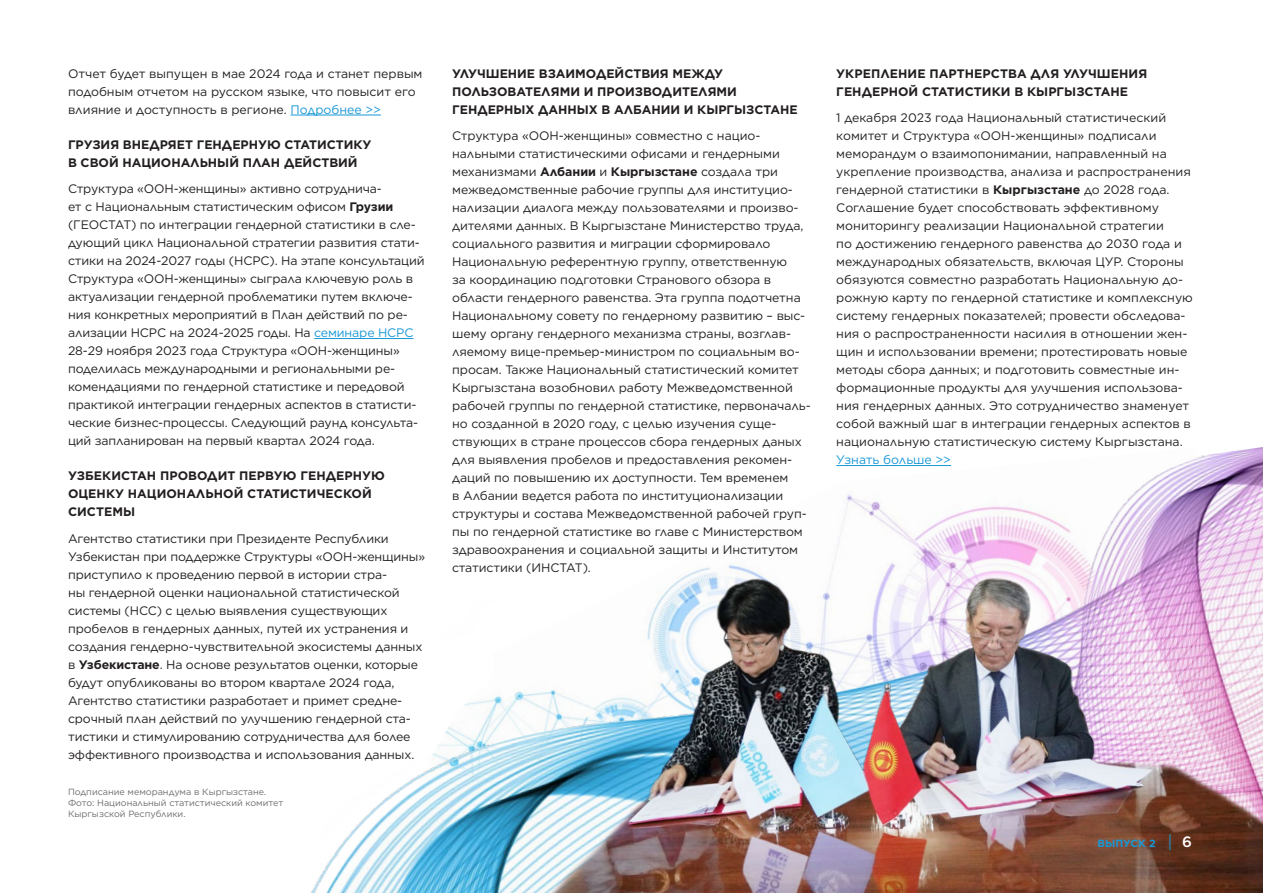
<style>
.page{position:relative;width:1263px;height:893px;background:#fff}
.page>*{position:absolute;margin:0;border:0;box-sizing:border-box;transform-origin:0 0}
.t1{font:500 15px "Gotham";color:#fff}
.t2{font:12.3px/18px "Gotham";letter-spacing:-.01em;color:#231f20}
.t3{font:700 12.3px/18px "Gotham";color:#231f20}
.t4{font:12.3px "Gotham";color:#1898d6}
.t5{font:700 10.5px "Gotham";color:#1898d6}
.t6{font:9px/10.8px "Gotham";color:#6c6d70}
.s1{color:#1898d6}
.s2{font-weight:700}
</style>
<div class="page">
<img style="left:311px;top:447px;width:952px;height:446px">
<hr style="left:290px;top:115px;width:91px;height:1px;background:#1898d6">
<hr style="left:314px;top:338px;width:99px;height:1px;background:#1898d6">
<hr style="left:836px;top:465px;width:115px;height:1px;background:#1898d6">
<img style="left:518px;top:520px;width:745px;height:373px">
<svg style="left:1169px;top:834px;width:1px;height:16px"></svg>
<p class="t2" style="left:68px;top:64px;width:356px">Отчет будет выпущен в мае 2024 года и станет первым подобным отчетом на русском языке, что повысит его влияние и доступность в регионе. <span class="s1">Подробнее &gt;&gt;</span></p>
<p class="t3" style="left:68px;top:135px;width:305px">ГРУЗИЯ ВНЕДРЯЕТ ГЕНДЕРНУЮ СТАТИСТИКУ<br>В СВОЙ НАЦИОНАЛЬНЫЙ ПЛАН ДЕЙСТВИЙ</p>
<p class="t2" style="left:68px;top:180px;width:358px">Структура «ООН-женщины» активно сотруднича-<br>ет с Национальным статистическим офисом <span class="s2">Грузии </span>(ГЕОСТАТ) по интеграции гендерной статистики в сле&shy;дующий цикл Национальной стратегии развития стати&shy;стики на 2024-2027 годы (НСРС). На этапе консультаций Структура «ООН-женщины» сыграла ключевую роль в актуализации гендерной проблематики путем включе&shy;ния конкретных мероприятий в План действий по ре&shy;ализации НСРС на 2024-2025 годы. На <span class="s1">семинаре НСРС </span>28-29 ноября 2023 года Структура «ООН-женщины» поделилась международными и региональными ре&shy;комендациями по гендерной статистике и передовой практикой интеграции гендерных аспектов в статисти&shy;ческие бизнес-процессы. Следующий раунд консульта&shy;ций запланирован на первый квартал 2024 года.</p>
<p class="t3" style="left:68px;top:467px;width:318px">УЗБЕКИСТАН ПРОВОДИТ ПЕРВУЮ ГЕНДЕРНУЮ<br>ОЦЕНКУ НАЦИОНАЛЬНОЙ СТАТИСТИЧЕСКОЙ<br>СИСТЕМЫ</p>
<p class="t2" style="left:68px;top:529px;width:359px">Агентство статистики при Президенте Республики Узбекистан при поддержке Структуры «ООН-женщины» приступило к проведению первой в истории стра-<br>ны гендерной оценки национальной статистической системы (НСС) с целью выявления существующих пробелов в гендерных данных, путей их устранения и создания гендерно-чувствительной экосистемы данных в <span class="s2">Узбекистане</span>. На основе результатов оценки, которые будут опубликованы во втором квартале 2024 года, Агентство статистики разработает и примет средне&shy;срочный план действий по улучшению гендерной ста&shy;тистики и стимулированию сотрудничества для более эффективного производства и использования данных.</p>
<p class="t6" style="left:68px;top:786px;width:217px">Подписание меморандума в Кыргызстане.<br>Фото: Национальный статистический комитет<br>Кыргызской Республики.</p>
<p class="t3" style="left:452px;top:64px;width:347px">УЛУЧШЕНИЕ ВЗАИМОДЕЙСТВИЯ МЕЖДУ<br>ПОЛЬЗОВАТЕЛЯМИ И ПРОИЗВОДИТЕЛЯМИ<br>ГЕНДЕРНЫХ ДАННЫХ В АЛБАНИИ И КЫРГЫЗСТАНЕ</p>
<p class="t2" style="left:452px;top:127px;width:360px">Структура «ООН-женщины» совместно с нацио&shy;нальными статистическими офисами и гендерными механизмами <span class="s2">Албании</span> и <span class="s2">Кыргызстане</span> создала три межведомственные рабочие группы для институцио&shy;нализации диалога между пользователями и произво&shy;дителями данных. В Кыргызстане Министерство труда, социального развития и миграции сформировало Национальную референтную группу, ответственную<br>за координацию подготовки Странового обзора в области гендерного равенства. Эта группа подотчетна Национальному совету по гендерному развитию – выс&shy;шему органу гендерного механизма страны, возглав&shy;ляемому вице-премьер-министром по социальным во&shy;просам. Также Национальный статистический комитет Кыргызстана возобновил работу Межведомственной рабочей группы по гендерной статистике, первоначаль&shy;но созданной в 2020 году, с целью изучения суще&shy;ствующих в стране процессов сбора гендерных даных для выявления пробелов и предоставления рекомен&shy;даций по повышению их доступности. Тем временем<br>в Албании ведется работа по институционализации структуры и состава Межведомственной рабочей груп&shy;пы по гендерной статистике во главе с Министерством здравоохранения и социальной защиты и Институтом статистики (ИНСТАТ).</p>
<p class="t3" style="left:836px;top:64px;width:312px">УКРЕПЛЕНИЕ ПАРТНЕРСТВА ДЛЯ УЛУЧШЕНИЯ<br>ГЕНДЕРНОЙ СТАТИСТИКИ В КЫРГЫЗСТАНЕ</p>
<p class="t2" style="left:836px;top:109px;width:358px">1 декабря 2023 года Национальный статистический комитет и Структура «ООН-женщины» подписали меморандум о взаимопонимании, направленный на укрепление производства, анализа и распространения гендерной статистики в <span class="s2">Кыргызстане</span> до 2028 года.<br>Соглашение будет способствовать эффективному мониторингу реализации Национальной стратегии<br>по достижению гендерного равенства до 2030 года и международных обязательств, включая ЦУР. Стороны обязуются совместно разработать Национальную до&shy;рожную карту по гендерной статистике и комплексную систему гендерных показателей; провести обследова&shy;ния о распространенности насилия в отношении жен&shy;щин и использовании времени; протестировать новые методы сбора данных; и подготовить совместные ин&shy;формационные продукты для улучшения использова&shy;ния гендерных данных. Это сотрудничество знаменует собой важный шаг в интеграции гендерных аспектов в национальную статистическую систему Кыргызстана.</p>
<p class="t4" style="left:836px;top:452px;width:116px">Узнать больше &gt;&gt;</p>
<p class="t5" style="left:1097px;top:836px;width:60px">ВЫПУСК 2</p>
<p class="t1" style="left:1182px;top:832px;width:11px">6</p>
</div>
